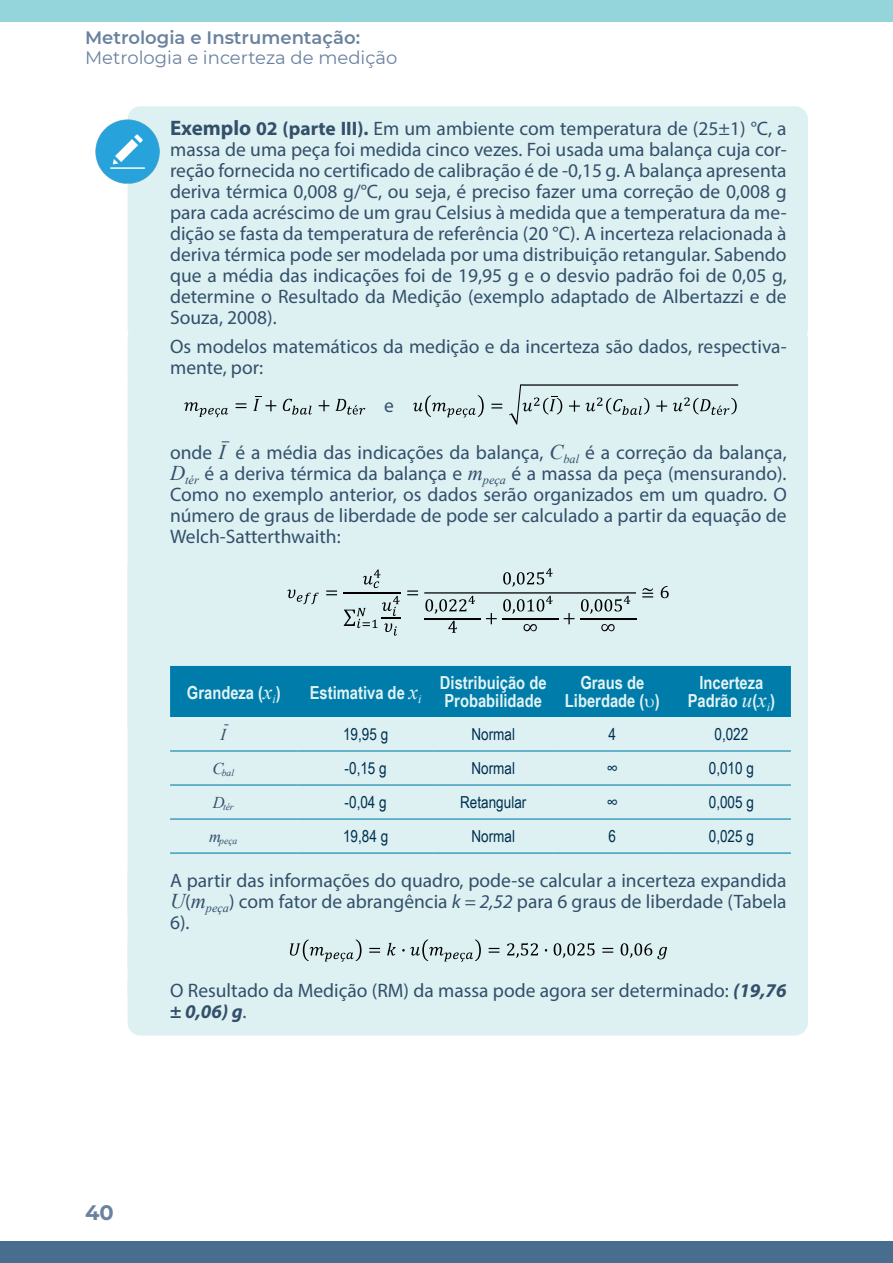
<style>
.page{position:relative;width:893px;height:1263px;background:#fff}
.page>*{position:absolute;margin:0;border:0;box-sizing:border-box;transform-origin:0 0}
.t1{font:700 21px "Montserrat";color:#6a829f}
.Texto_em_Destaque{font:19.5px/21px "Myriad Pro";color:#334f6a;text-align:justify}
.Texto_tabela_-_cabeç{font:700 18px/18px "Arial Narrow";color:#e2f3f4;text-align:center}
.t2{font:18px "Montserrat";color:#6a829f}
.t3{font:600 18px "Montserrat";color:#6a829f}
.Texto_tabela_-_corpo{font:16.5px "Arial Narrow";color:#002e4f}
.Texto_em_Destaque-2{font:italic 16.5px "Times New Roman";color:#334f6a}
.Texto_em_Destaque-3{font:italic 9.6px "Times New Roman";color:#334f6a}
.s1{font-weight:700;font-size:21px}
.s2{font-weight:700}
.s3{font-family:"Times New Roman";font-style:italic;font-size:21px}
.s4{font-family:"Times New Roman";font-weight:400;font-style:italic;font-size:21px}
.s5{font-style:italic}
.s6{font-weight:700;font-style:italic}
</style>
<div class="page">
<div style="left:0;top:1242px;width:893px;height:21px;background:#496d8e"></div>
<div style="left:0;top:0;width:893px;height:21px;background:#93d5da"></div>
<div style="left:128px;top:106px;width:680px;height:235px;background:#ddf1f3;border-radius:13px"></div>
<div style="left:128px;top:326px;width:680px;height:66px;background:#ddf1f3;border-radius:13px"></div>
<div style="left:128px;top:372px;width:680px;height:83px;background:#ddf1f3;border-radius:13px"></div>
<div style="left:128px;top:431px;width:680px;height:308px;background:#ddf1f3;border-radius:13px"></div>
<div style="left:128px;top:553px;width:680px;height:373px;background:#ddf1f3;border-radius:13px"></div>
<div style="left:128px;top:860px;width:680px;height:117px;background:#ddf1f3;border-radius:13px"></div>
<div style="left:128px;top:931px;width:680px;height:75px;background:#ddf1f3;border-radius:13px"></div>
<div style="left:128px;top:969px;width:680px;height:66px;background:#ddf1f3;border-radius:13px"></div>
<svg style="left:184px;top:402px;width:44px;height:15px"></svg>
<svg style="left:236px;top:403px;width:10px;height:5px"></svg>
<svg style="left:253px;top:396px;width:23px;height:15px"></svg>
<svg style="left:283px;top:399px;width:29px;height:16px"></svg>
<svg style="left:319px;top:400px;width:10px;height:11px"></svg>
<svg style="left:335px;top:399px;width:30px;height:16px"></svg>
<svg style="left:413px;top:395px;width:71px;height:23px"></svg>
<svg style="left:491px;top:404px;width:11px;height:4px"></svg>
<svg style="left:509px;top:384px;width:229px;height:40px"></svg>
<svg style="left:287px;top:589px;width:32px;height:15px"></svg>
<svg style="left:326px;top:590px;width:11px;height:5px"></svg>
<svg style="left:363px;top:569px;width:17px;height:19px"></svg>
<svg style="left:344px;top:596px;width:57px;height:40px"></svg>
<hr style="left:343px;top:592px;width:58px;height:1px;background:#000">
<svg style="left:407px;top:590px;width:11px;height:5px"></svg>
<svg style="left:424px;top:568px;width:212px;height:65px"></svg>
<svg style="left:642px;top:588px;width:11px;height:9px"></svg>
<svg style="left:661px;top:586px;width:8px;height:12px"></svg>
<hr style="left:170px;top:750px;width:128px;height:1px;background:#007caa">
<hr style="left:298px;top:750px;width:136px;height:1px;background:#007caa">
<hr style="left:434px;top:750px;width:119px;height:1px;background:#007caa">
<hr style="left:553px;top:750px;width:119px;height:1px;background:#007caa">
<hr style="left:672px;top:750px;width:119px;height:1px;background:#007caa">
<hr style="left:170px;top:784px;width:128px;height:1px;background:#007caa">
<hr style="left:298px;top:784px;width:136px;height:1px;background:#007caa">
<hr style="left:434px;top:784px;width:119px;height:1px;background:#007caa">
<hr style="left:553px;top:784px;width:119px;height:1px;background:#007caa">
<hr style="left:672px;top:784px;width:119px;height:1px;background:#007caa">
<hr style="left:170px;top:818px;width:128px;height:1px;background:#007caa">
<hr style="left:298px;top:818px;width:136px;height:1px;background:#007caa">
<hr style="left:434px;top:818px;width:119px;height:1px;background:#007caa">
<hr style="left:553px;top:818px;width:119px;height:1px;background:#007caa">
<hr style="left:672px;top:818px;width:119px;height:1px;background:#007caa">
<hr style="left:170px;top:852px;width:128px;height:1px;background:#007caa">
<hr style="left:298px;top:852px;width:136px;height:1px;background:#007caa">
<hr style="left:434px;top:852px;width:119px;height:1px;background:#007caa">
<hr style="left:553px;top:852px;width:119px;height:1px;background:#007caa">
<hr style="left:672px;top:852px;width:119px;height:1px;background:#007caa">
<svg style="left:290px;top:939px;width:72px;height:23px"></svg>
<svg style="left:369px;top:948px;width:11px;height:5px"></svg>
<svg style="left:387px;top:943px;width:9px;height:12px"></svg>
<svg style="left:402px;top:939px;width:79px;height:23px"></svg>
<svg style="left:489px;top:948px;width:10px;height:5px"></svg>
<svg style="left:507px;top:943px;width:31px;height:15px"></svg>
<svg style="left:554px;top:943px;width:41px;height:15px"></svg>
<svg style="left:602px;top:948px;width:11px;height:5px"></svg>
<svg style="left:621px;top:943px;width:46px;height:16px"></svg>
<img style="left:96px;top:120px;width:63px;height:64px">
<div style="left:170px;top:666px;width:621px;height:51px;background:#007caa"></div>
<p class="t3" style="left:85px;top:25px;width:277px">Metrologia e Instrumentação:</p>
<p class="t2" style="left:85px;top:45px;width:314px">Metrologia e incerteza de medição</p>
<p class="Texto_em_Destaque" style="left:170px;top:117px;width:618px"><span class="s1">Exemplo</span> <span class="s2">02 (parte III).</span> Em um ambiente com temperatura de (25±1) °C, a massa de uma peça foi medida cinco vezes. Foi usada uma balança cuja cor&shy;reção fornecida no certificado de calibração é de -0,15 g. A balança apresenta deriva térmica 0,008 g/°C, ou seja, é preciso fazer uma correção de 0,008 g para cada acréscimo de um grau Celsius à medida que a temperatura da me&shy;dição se fasta da temperatura de referência (20 °C). A incerteza relacionada à deriva térmica pode ser modelada por uma distribuição retangular. Sabendo que a média das indicações foi de 19,95 g e o desvio padrão foi de 0,05 g, determine o Resultado da Medição (exemplo adaptado de Albertazzi e de Souza, 2008).</p>
<p class="Texto_em_Destaque" style="left:170px;top:336px;width:618px">Os modelos matemáticos da medição e da incerteza são dados, respectiva&shy;mente, por:</p>
<p class="Texto_em_Destaque" style="left:384px;top:395px;width:11px">e</p>
<p class="Texto_em_Destaque" style="left:170px;top:441px;width:618px">onde <span class="s3">I</span> é a média das indicações da balança, <span class="s3">C</span><sub>bal</sub> é a correção da balança, <span class="s3">D</span><sub>tér</sub> é a deriva térmica da balança e <span class="s3">m</span><sub>peça</sub> é a massa da peça (mensurando).<br>Como no exemplo anterior, os dados serão organizados em um quadro. O número de graus de liberdade de pode ser calculado a partir da equação de Welch-Satterthwaith:</p>
<p class="Texto_tabela_-_cabeç" style="left:187px;top:682px;width:95px">Grandeza (<span class="s4">x</span><sub>i</sub>)</p>
<p class="Texto_tabela_-_cabeç" style="left:310px;top:682px;width:113px">Estimativa de <span class="s4">x</span><sub>i</sub></p>
<p class="Texto_tabela_-_cabeç" style="left:440px;top:673px;width:108px;text-align:left">Distribuição de<br>Probabilidade</p>
<p class="Texto_tabela_-_cabeç" style="left:565px;top:673px;width:96px">Graus de<br>Liberdade ( )</p>
<p class="Texto_tabela_-_cabeç" style="left:688px;top:673px;width:89px">Incerteza<br>Padrão <span class="s4">u</span>(<span class="s4">x</span><sub>i</sub>)</p>
<p class="Texto_em_Destaque-2" style="left:220px;top:723px;width:7px">I</p>
<p class="Texto_tabela_-_corpo" style="left:343px;top:722px;width:47px">19,95 g</p>
<p class="Texto_tabela_-_corpo" style="left:471px;top:722px;width:45px">Normal</p>
<p class="Texto_tabela_-_corpo" style="left:609px;top:722px;width:9px">4</p>
<p class="Texto_tabela_-_corpo" style="left:714px;top:722px;width:35px">0,022</p>
<p class="Texto_em_Destaque-3" style="left:212px;top:766px;width:23px"><sup>C</sup>bal</p>
<p class="Texto_tabela_-_corpo" style="left:345px;top:756px;width:44px">-0,15 g</p>
<p class="Texto_tabela_-_corpo" style="left:471px;top:756px;width:45px">Normal</p>
<p class="Texto_tabela_-_corpo" style="left:606px;top:756px;width:13px">∞</p>
<p class="Texto_tabela_-_corpo" style="left:709px;top:756px;width:47px">0,010 g</p>
<p class="Texto_em_Destaque-3" style="left:213px;top:800px;width:22px"><sup>D</sup>tér</p>
<p class="Texto_tabela_-_corpo" style="left:345px;top:790px;width:44px">-0,04 g</p>
<p class="Texto_tabela_-_corpo" style="left:460px;top:790px;width:68px">Retangular</p>
<p class="Texto_tabela_-_corpo" style="left:606px;top:790px;width:13px">∞</p>
<p class="Texto_tabela_-_corpo" style="left:709px;top:790px;width:47px">0,005 g</p>
<p class="Texto_em_Destaque-3" style="left:209px;top:834px;width:30px"><sup>m</sup>peça</p>
<p class="Texto_tabela_-_corpo" style="left:343px;top:824px;width:47px">19,84 g</p>
<p class="Texto_tabela_-_corpo" style="left:471px;top:824px;width:45px">Normal</p>
<p class="Texto_tabela_-_corpo" style="left:609px;top:824px;width:9px">6</p>
<p class="Texto_tabela_-_corpo" style="left:709px;top:824px;width:47px">0,025 g</p>
<p class="Texto_em_Destaque" style="left:170px;top:870px;width:618px">A partir das informações do quadro, pode-se calcular a incerteza expandida <span class="s3">U</span>(<span class="s3">m</span><sub>peça</sub>) com fator de abrangência <span class="s5">k = 2,52</span> para 6 graus de liberdade (Tabela 6).</p>
<p class="Texto_em_Destaque" style="left:170px;top:979px;width:618px">O Resultado da Medição (RM) da massa pode agora ser determinado: <span class="s6">(19,76 ± 0,06) g</span>.</p>
<p class="t1" style="left:85px;top:1197px;width:30px">40</p>
</div>
